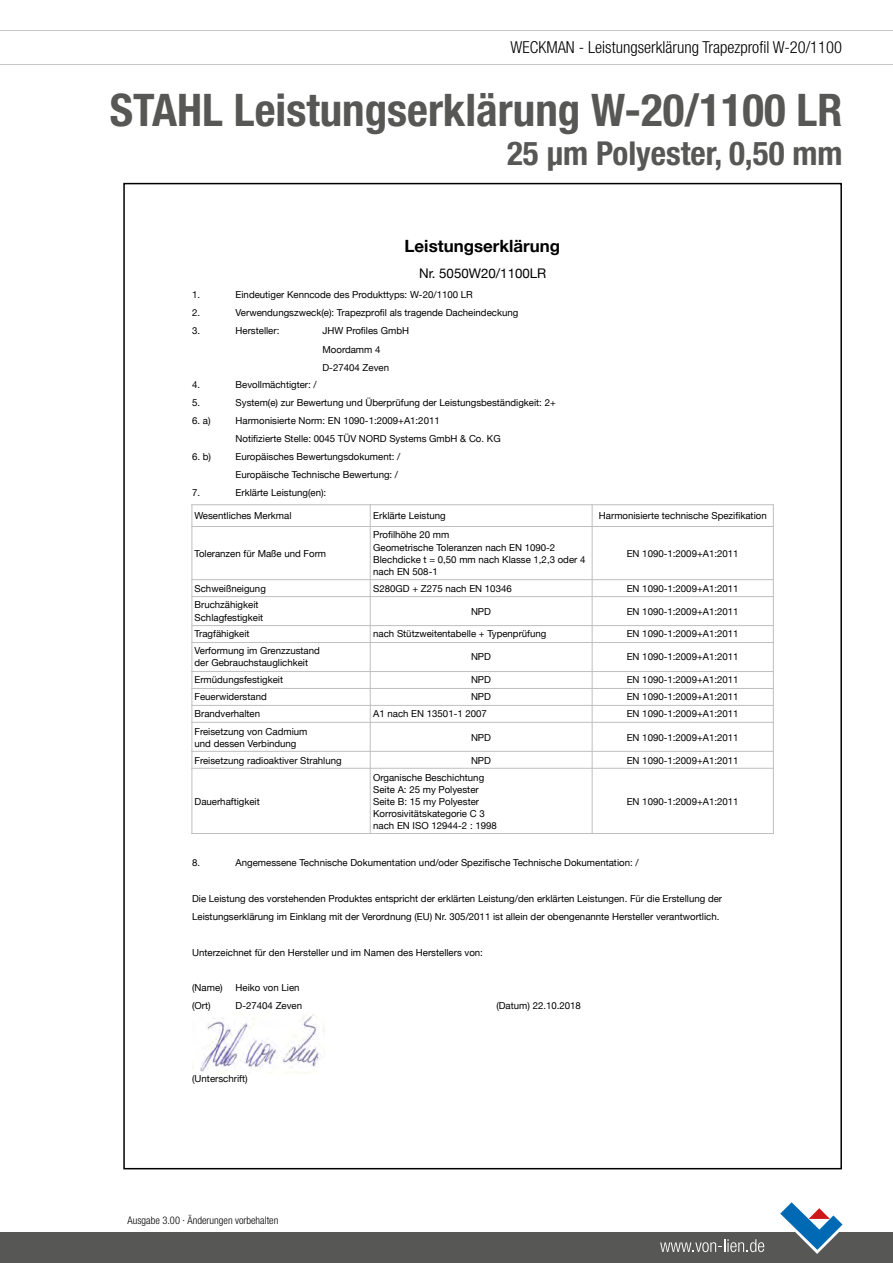
<style>
.page{position:relative;width:893px;height:1263px;background:#fff}
.page>*{position:absolute;margin:0;border:0;box-sizing:border-box;transform-origin:0 0}
.t1{font:700 condensed 45px "Helvetica Neue LT Pro";color:#575756}
.t2{font:700 condensed 33px "Helvetica Neue LT Pro";color:#575756}
.t3{font:700 16.95px "Helvetica Neue";color:#000}
.t4{font:300 condensed 16.5px "Helvetica Neue LT Pro";color:#000}
.t5{font:13.35px "Helvetica Neue";color:#000}
.t6{font:300 condensed 10.5px "Helvetica Neue LT Pro";color:#000}
.t7{font:9.6px/12px "Helvetica Neue";color:#000}
</style>
<div class="page">
<hr style="left:0;top:30px;width:893px;height:1px;background:#c6c6c6">
<hr style="left:0;top:64px;width:893px;height:1px;background:#c6c6c6">
<div style="left:0;top:1233px;width:893px;height:30px;background:#575756"></div>
<svg style="left:780px;top:1202px;width:69px;height:52px"></svg>
<svg style="left:660px;top:1239px;width:104px;height:13px"></svg>
<hr style="left:370px;top:504px;width:1px;height:330px;background:#bfbfbf">
<hr style="left:592px;top:504px;width:1px;height:330px;background:#bfbfbf">
<hr style="left:191px;top:526px;width:583px;height:1px;background:#bfbfbf">
<hr style="left:191px;top:579px;width:583px;height:1px;background:#bfbfbf">
<hr style="left:191px;top:596px;width:583px;height:1px;background:#bfbfbf">
<hr style="left:191px;top:625px;width:583px;height:1px;background:#bfbfbf">
<hr style="left:191px;top:642px;width:583px;height:1px;background:#bfbfbf">
<hr style="left:191px;top:671px;width:583px;height:1px;background:#bfbfbf">
<hr style="left:191px;top:688px;width:583px;height:1px;background:#bfbfbf">
<hr style="left:191px;top:705px;width:583px;height:1px;background:#bfbfbf">
<hr style="left:191px;top:722px;width:583px;height:1px;background:#bfbfbf">
<hr style="left:191px;top:751px;width:583px;height:1px;background:#bfbfbf">
<hr style="left:191px;top:768px;width:583px;height:1px;background:#bfbfbf">
<hr style="left:192px;top:504px;width:1px;height:330px;background:#bfbfbf">
<hr style="left:773px;top:504px;width:1px;height:330px;background:#bfbfbf">
<hr style="left:191px;top:504px;width:583px;height:1px;background:#bfbfbf">
<hr style="left:191px;top:833px;width:583px;height:1px;background:#bfbfbf">
<img style="left:200px;top:1014px;width:125px;height:59px">
<h3 class="t4" style="left:511px;top:37px;width:333px">WECKMAN - Leistungserklärung Trapezprofil W-20/1100</h3>
<h1 class="t1" style="left:110px;top:82px;width:734px">STAHL Leistungserklärung W-20/1100 LR</h1>
<h2 class="t2" style="left:507px;top:134px;width:337px">25 μm Polyester, 0,50 mm</h2>
<h3 class="t3" style="left:405px;top:233px;width:157px">Leistungserklärung</h3>
<h3 class="t5" style="left:419px;top:263px;width:129px">Nr. 5050W20/1100LR</h3>
<p class="t7" style="left:192px;top:289px;width:10px">1.</p>
<p class="t7" style="left:236px;top:289px;width:239px">Eindeutiger Kenncode des Produkttyps: W-20/1100 LR</p>
<p class="t7" style="left:192px;top:307px;width:10px">2.</p>
<p class="t7" style="left:236px;top:307px;width:284px">Verwendungszweck(e): Trapezprofil als tragende Dacheindeckung</p>
<p class="t7" style="left:192px;top:326px;width:10px">3.</p>
<p class="t7" style="left:236px;top:326px;width:45px">Hersteller:</p>
<p class="t7" style="left:322px;top:322px;width:88px;line-height:18.1px">JHW Profiles GmbH<br>Moordamm 4<br>D-27404 Zeven</p>
<p class="t7" style="left:192px;top:379px;width:10px">4.</p>
<p class="t7" style="left:236px;top:379px;width:83px">Bevollmächtigter: /</p>
<p class="t7" style="left:192px;top:397px;width:10px">5.</p>
<p class="t7" style="left:236px;top:397px;width:322px">System(e) zur Bewertung und Überprüfung der Leistungsbeständigkeit: 2+</p>
<p class="t7" style="left:192px;top:415px;width:20px">6. a)</p>
<p class="t7" style="left:236px;top:412px;width:267px;line-height:18.1px">Harmonisierte Norm: EN 1090-1:2009+A1:2011<br>Notifizierte Stelle: 0045 TÜV NORD Systems GmbH &amp; Co. KG</p>
<p class="t7" style="left:192px;top:451px;width:20px">6. b)</p>
<p class="t7" style="left:236px;top:448px;width:166px;line-height:18.1px">Europäisches Bewertungsdokument: /<br>Europäische Technische Bewertung: /</p>
<p class="t7" style="left:192px;top:487px;width:10px">7.</p>
<p class="t7" style="left:236px;top:487px;width:92px">Erklärte Leistung(en):</p>
<p class="t7" style="left:195px;top:510px;width:98px">Wesentliches Merkmal</p>
<p class="t7" style="left:373px;top:510px;width:74px">Erklärte Leistung</p>
<p class="t7" style="left:599px;top:510px;width:169px">Harmonisierte technische Spezifikation</p>
<p class="t7" style="left:195px;top:548px;width:133px">Toleranzen für Maße und Form</p>
<p class="t7" style="left:373px;top:530px;width:214px">Profilhöhe 20 mm<br>Geometrische Toleranzen nach EN 1090-2<br>Blechdicke t = 0,50 mm nach Klasse 1,2,3 oder 4 nach EN 508-1</p>
<p class="t7" style="left:627px;top:548px;width:113px">EN 1090-1:2009+A1:2011</p>
<p class="t7" style="left:195px;top:583px;width:73px">Schweißneigung</p>
<p class="t7" style="left:373px;top:583px;width:140px">S280GD + Z275 nach EN 10346</p>
<p class="t7" style="left:627px;top:583px;width:113px">EN 1090-1:2009+A1:2011</p>
<p class="t7" style="left:195px;top:600px;width:70px">Bruchzähigkeit<br>Schlagfestigkeit</p>
<p class="t7" style="left:471px;top:606px;width:22px">NPD</p>
<p class="t7" style="left:627px;top:606px;width:113px">EN 1090-1:2009+A1:2011</p>
<p class="t7" style="left:195px;top:629px;width:57px">Tragfähigkeit</p>
<p class="t7" style="left:373px;top:629px;width:175px">nach Stützweitentabelle + Typenprüfung</p>
<p class="t7" style="left:627px;top:629px;width:113px">EN 1090-1:2009+A1:2011</p>
<p class="t7" style="left:195px;top:645px;width:127px">Verformung im Grenzzustand der Gebrauchstauglichkeit</p>
<p class="t7" style="left:471px;top:651px;width:22px">NPD</p>
<p class="t7" style="left:627px;top:651px;width:113px">EN 1090-1:2009+A1:2011</p>
<p class="t7" style="left:195px;top:674px;width:90px">Ermüdungsfestigkeit</p>
<p class="t7" style="left:471px;top:674px;width:22px">NPD</p>
<p class="t7" style="left:627px;top:674px;width:113px">EN 1090-1:2009+A1:2011</p>
<p class="t7" style="left:195px;top:691px;width:74px">Feuerwiderstand</p>
<p class="t7" style="left:471px;top:691px;width:22px">NPD</p>
<p class="t7" style="left:627px;top:691px;width:113px">EN 1090-1:2009+A1:2011</p>
<p class="t7" style="left:195px;top:708px;width:67px">Brandverhalten</p>
<p class="t7" style="left:373px;top:708px;width:115px">A1 nach EN 13501-1 2007</p>
<p class="t7" style="left:627px;top:708px;width:113px">EN 1090-1:2009+A1:2011</p>
<p class="t7" style="left:195px;top:726px;width:114px">Freisetzung von Cadmium und dessen Verbindung</p>
<p class="t7" style="left:471px;top:732px;width:22px">NPD</p>
<p class="t7" style="left:627px;top:732px;width:113px">EN 1090-1:2009+A1:2011</p>
<p class="t7" style="left:195px;top:755px;width:149px">Freisetzung radioaktiver Strahlung</p>
<p class="t7" style="left:471px;top:755px;width:22px">NPD</p>
<p class="t7" style="left:627px;top:755px;width:113px">EN 1090-1:2009+A1:2011</p>
<p class="t7" style="left:195px;top:796px;width:67px">Dauerhaftigkeit</p>
<p class="t7" style="left:373px;top:772px;width:125px">Organische Beschichtung<br>Seite A: 25 my Polyester<br>Seite B: 15 my Polyester<br>Korrosivitätskategorie C 3 nach EN ISO 12944-2 : 1998</p>
<p class="t7" style="left:627px;top:796px;width:113px">EN 1090-1:2009+A1:2011</p>
<p class="t7" style="left:192px;top:857px;width:10px">8.</p>
<p class="t7" style="left:236px;top:857px;width:405px">Angemessene Technische Dokumentation und/oder Spezifische Technische Dokumentation: /</p>
<p class="t7" style="left:192px;top:890px;width:532px;line-height:18.1px">Die Leistung des vorstehenden Produktes entspricht der erklärten Leistung/den erklärten Leistungen. Für die Erstellung der<br>Leistungserklärung im Einklang mit der Verordnung (EU) Nr. 305/2011 ist allein der obengenannte Hersteller verantwortlich.</p>
<p class="t7" style="left:192px;top:947px;width:292px">Unterzeichnet für den Hersteller und im Namen des Herstellers von:</p>
<p class="t7" style="left:192px;top:982px;width:32px">(Name)</p>
<p class="t7" style="left:236px;top:982px;width:66px">Heiko von Lien</p>
<p class="t7" style="left:192px;top:1000px;width:20px">(Ort)</p>
<p class="t7" style="left:236px;top:1000px;width:68px">D-27404 Zeven</p>
<p class="t7" style="left:496px;top:1000px;width:86px">(Datum) 22.10.2018</p>
<p class="t7" style="left:192px;top:1073px;width:57px">(Unterschrift)</p>
<p class="t6" style="left:128px;top:1214px;width:152px">Ausgabe 3.00 ∙ Änderungen vorbehalten</p>
</div>
